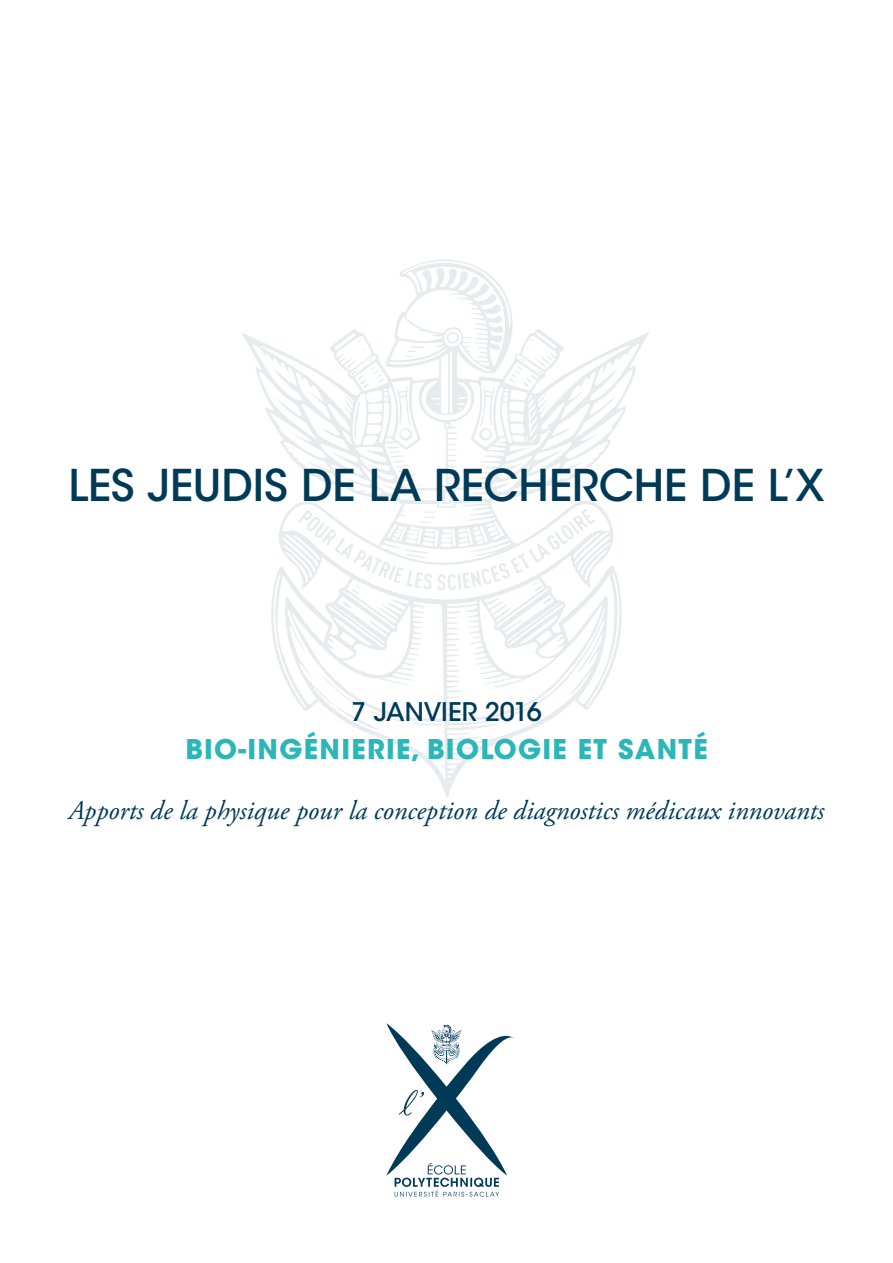
<style>
.page{position:relative;width:893px;height:1263px;background:#fff}
.page>*{position:absolute;margin:0;border:0;box-sizing:border-box;transform-origin:0 0}
.t1{font:500 43.5px "ITC Avant Garde Std";color:#003a57}
.t2{font:italic 27px "Adobe Garamond Pro";color:#003a57}
.t3{font:700 27px "ITC Avant Garde Std";letter-spacing:.05em;color:#2bb6b7}
.t4{font:500 25.5px "ITC Avant Garde Std";letter-spacing:-.005em;color:#003a57}
</style>
<div class="page">
<svg style="left:242px;top:259px;width:407px;height:539px"></svg>
<svg style="left:386px;top:1023px;width:128px;height:174px"></svg>
<h1 class="t1" style="left:68px;top:459px;width:758px">LES JEUDIS DE LA RECHERCHE DE L’X</h1>
<p class="t4" style="left:351px;top:695px;width:192px">7 JANVIER 2016</p>
<p class="t3" style="left:185px;top:731px;width:524px">BIO-INGÉNIERIE, BIOLOGIE ET SANTÉ</p>
<p class="t2" style="left:69px;top:794px;width:757px">Apports de la physique pour la conception de diagnostics médicaux innovants</p>
</div>
